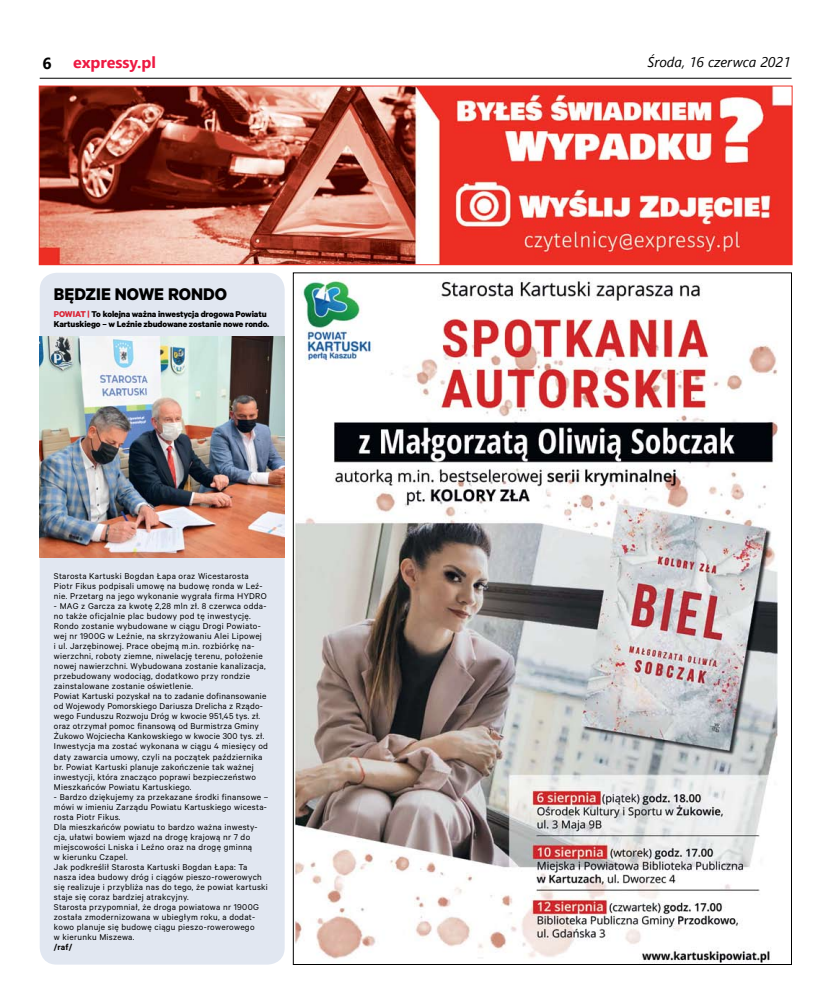
<style>
.page{position:relative;width:820px;height:993px;background:#fff}
.page>*{position:absolute;margin:0;border:0;box-sizing:border-box;transform-origin:0 0}
.t1{font:700 19px "Calibre";color:#000}
.t2{font:700 16px "Segoe UI";color:#ed1942}
.t3{font:700 16px "Segoe UI";color:#000}
.t4{font:italic 14px "Segoe UI";color:#000}
.t5{font:9.5px/10px "Calibre";letter-spacing:.03em;color:#000}
.t6{font:700 9.5px/10px "Calibre";letter-spacing:-.01em;color:#000;text-align:right}
.t7{font:600 9.5px "Calibre";color:#000}
.t8{font:700 9.5px "Calibre";color:#db2233}
.s1{color:#db2233}
</style>
<div class="page">
<hr style="left:40px;top:78px;width:751px;height:1px;background:#000">
<img style="left:295px;top:279px;width:483px;height:683px">
<div style="left:40px;top:273px;width:244px;height:691px;background:#e1e7f1;border-radius:17px"></div>
<img style="left:40px;top:336px;width:244px;height:221px">
<img style="left:38px;top:85px;width:754px;height:180px">
<h2 class="t3" style="left:43px;top:48px;width:11px">6</h2>
<h2 class="t2" style="left:73px;top:48px;width:84px">expressy.pl</h2>
<h3 class="t4" style="left:647px;top:49px;width:144px">Środa, 16 czerwca 2021</h3>
<h1 class="t1" style="left:54px;top:282px;width:175px">Będzie nowe rondo</h1>
<p class="t8" style="left:54px;top:308px;width:7px">POWI</p>
<p class="t6" style="left:54px;top:308px;width:217px"><span class="s1">AT |</span> To kolejna ważna inwestycja drogowa Powiatu<br>Kartuskiego – w Leźnie zbudowane zostanie nowe rondo.</p>
<p class="t5" style="left:54px;top:570px;width:214px">Starosta Kartuski Bogdan Łapa oraz Wicestarosta<br>Piotr Fikus podpisali umowę na budowę ronda w Leź&shy;nie. Przetarg na jego wykonanie wygrała firma HYDRO</p>
<p class="t5" style="left:54px;top:600px;width:215px">- MAG z Garcza za kwotę 2,28 mln zł. 8 czerwca odda&shy;no także oficjalnie plac budowy pod tę inwestycję.<br>Rondo zostanie wybudowane w ciągu Drogi Powiato&shy;wej nr 1900G w Leźnie, na skrzyżowaniu Alei Lipowej<br>i ul. Jarzębinowej. Prace obejmą m.in. rozbiórkę na&shy;wierzchni, roboty ziemne, niwelację terenu, położenie nowej nawierzchni. Wybudowana zostanie kanalizacja, przebudowany wodociąg, dodatkowo przy rondzie zainstalowane zostanie oświetlenie.<br>Powiat Kartuski pozyskał na to zadanie dofinansowanie od Wojewody Pomorskiego Dariusza Drelicha z Rządo&shy;wego Funduszu Rozwoju Dróg w kwocie 951,45 tys. zł. oraz otrzymał pomoc finansową od Burmistrza Gminy Żukowo Wojciecha Kankowskiego w kwocie 300 tys. zł.<br>Inwestycja ma zostać wykonana w ciągu 4 miesięcy od daty zawarcia umowy, czyli na początek października br. Powiat Kartuski planuje zakończenie tak ważnej inwestycji, która znacząco poprawi bezpieczeństwo Mieszkańców Powiatu Kartuskiego.</p>
<p class="t5" style="left:54px;top:791px;width:216px">- Bardzo dziękujemy za przekazane środki finansowe – mówi w imieniu Zarządu Powiatu Kartuskiego wicesta&shy;rosta Piotr Fikus.<br>Dla mieszkańców powiatu to bardzo ważna inwesty&shy;cja, ułatwi bowiem wjazd na drogę krajową nr 7 do miejscowości Lniska i Leźno oraz na drogę gminną<br>w kierunku Czapel.<br>Jak podkreślił Starosta Kartuski Bogdan Łapa: Ta nasza idea budowy dróg i ciągów pieszo-rowerowych się realizuje i przybliża nas do tego, że powiat kartuski staje się coraz bardziej atrakcyjny.<br>Starosta przypomniał, że droga powiatowa nr 1900G została zmodernizowana w ubiegłym roku, a dodat&shy;kowo planuje się budowę ciągu pieszo-rowerowego<br>w kierunku Miszewa.</p>
<p class="t7" style="left:54px;top:940px;width:20px">/raf/</p>
</div>
